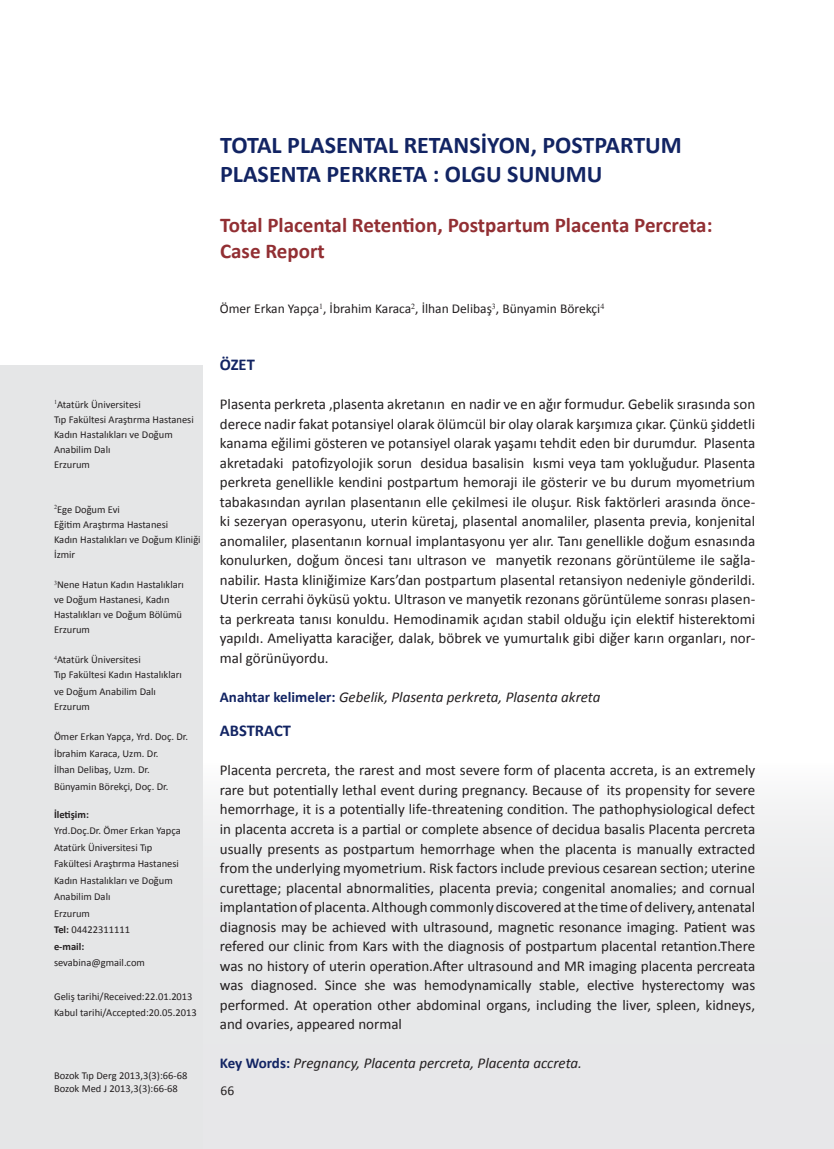
<style>
.page{position:relative;width:834px;height:1149px;background:#fff}
.page>*{position:absolute;margin:0;border:0;box-sizing:border-box;transform-origin:0 0}
.t1{font:700 24px "Calibri";color:#122463}
.t2{font:700 21px/25.2px "Calibri";color:#922f33}
.t3{font:700 16.5px "Calibri";color:#122463}
.t4{font:15px/19.5px "Calibri";color:#231f20;text-align:justify}
.t5{font:italic 15px "Calibri";color:#231f20}
.t6{font:13.5px "Calibri";color:#231f20}
.t7{font:10.5px/16.5px "Calibri";color:#231f20}
.t8{font:700 10.5px "Calibri";color:#231f20}
.s1{font-weight:700}
.s2{font-weight:700;font-style:normal;color:#122463}
</style>
<div class="page">
<div style="left:203px;top:763px;width:630px;height:385px;background:linear-gradient(to bottom,#f3f4f4,#e3e3e5)"></div>
<div style="left:0;top:365px;width:203px;height:783px;background:#e5e6e7"></div>
<p class="t7" style="left:54px;top:395px;width:88px"><sup>1</sup>Atatürk Üniversitesi</p>
<p class="t7" style="left:54px;top:411px;width:141px;line-height:15px">Tıp Fakültesi Araştırma Hastanesi<br>Kadın Hastalıkları ve Doğum<br>Anabilim Dalı</p>
<p class="t7" style="left:54px;top:455px;width:37px">Erzurum</p>
<p class="t7" style="left:54px;top:500px;width:67px"><sup>2</sup>Ege Doğum Evi</p>
<p class="t7" style="left:54px;top:515px;width:116px">Eğitim Araştırma Hastanesi</p>
<p class="t7" style="left:54px;top:530px;width:148px">Kadın Hastalıkları ve Doğum Kliniği</p>
<p class="t7" style="left:54px;top:545px;width:23px">İzmir</p>
<p class="t7" style="left:54px;top:575px;width:131px"><sup>3</sup>Nene Hatun Kadın Hastalıkları</p>
<p class="t7" style="left:54px;top:591px;width:129px;line-height:15px">ve Doğum Hastanesi, Kadın<br>Hastalıkları ve Doğum Bölümü</p>
<p class="t7" style="left:54px;top:620px;width:37px">Erzurum</p>
<p class="t7" style="left:54px;top:650px;width:88px"><sup>4</sup>Atatürk Üniversitesi</p>
<p class="t7" style="left:54px;top:665px;width:129px">Tıp Fakültesi Kadın Hastalıkları</p>
<p class="t7" style="left:54px;top:682px;width:103px">ve Doğum Anabilim Dalı</p>
<p class="t7" style="left:54px;top:697px;width:37px">Erzurum</p>
<p class="t7" style="left:54px;top:727px;width:136px">Ömer Erkan Yapça, Yrd. Doç. Dr.</p>
<p class="t7" style="left:54px;top:744px;width:106px">İbrahim Karaca, Uzm. Dr.</p>
<p class="t7" style="left:54px;top:760px;width:97px">İlhan Delibaş, Uzm. Dr.</p>
<p class="t7" style="left:54px;top:777px;width:116px">Bünyamin Börekçi, Doç. Dr.</p>
<p class="t8" style="left:54px;top:807px;width:36px">İletişim:</p>
<p class="t7" style="left:54px;top:821px;width:128px">Yrd.Doç.Dr. Ömer Erkan Yapça</p>
<p class="t7" style="left:54px;top:838px;width:100px">Atatürk Üniversitesi Tıp</p>
<p class="t7" style="left:54px;top:854px;width:126px">Fakültesi Araştırma Hastanesi<br>Kadın Hastalıkları ve Doğum<br>Anabilim Dalı</p>
<p class="t7" style="left:54px;top:904px;width:37px">Erzurum</p>
<p class="t7" style="left:54px;top:920px;width:77px"><span class="s1">Tel:</span> 04422311111</p>
<p class="t8" style="left:54px;top:939px;width:32px">e-mail:</p>
<p class="t7" style="left:54px;top:953px;width:92px">sevabina@gmail.com</p>
<p class="t7" style="left:54px;top:986px;width:144px">Geliş tarihi/Received:22.01.2013<br>Kabul tarihi/Accepted:20.05.2013</p>
<p class="t7" style="left:54px;top:1066px;width:135px">Bozok Tıp Derg 2013,3(3):66-68</p>
<p class="t7" style="left:54px;top:1079px;width:125px">Bozok Med J 2013,3(3):66-68</p>
<p class="t1" style="left:220px;top:130px;width:463px">TOTAL PLASENTAL RETANSİYON, POSTPARTUM</p>
<p class="t1" style="left:220px;top:159px;width:384px">PLASENTA PERKRETA : OLGU SUNUMU</p>
<p class="t2" style="left:220px;top:212px;width:493px">Total Placental Retention, Postpartum Placenta Percreta:<br>Case Report</p>
<p class="t6" style="left:220px;top:300px;width:386px">Ömer Erkan Yapça<sup>1</sup>, İbrahim Karaca<sup>2</sup>, İlhan Delibaş<sup>3</sup>, Bünyamin Börekçi<sup>4</sup></p>
<p class="t3" style="left:220px;top:354px;width:36px">ÖZET</p>
<p class="t4" style="left:220px;top:393px;width:537px">Plasenta perkreta ,plasenta akretanın en nadir ve en ağır formudur. Gebelik sırasında son derece nadir fakat potansiyel olarak ölümcül bir olay olarak karşımıza çıkar. Çünkü şiddetli kanama eğilimi gösteren ve potansiyel olarak yaşamı tehdit eden bir durumdur. Plasenta akretadaki patofizyolojik sorun desidua basalisin kısmi veya tam yokluğudur. Plasenta perkreta genellikle kendini postpartum hemoraji ile gösterir ve bu durum myometrium tabakasından ayrılan plasentanın elle çekilmesi ile oluşur. Risk faktörleri arasında önce&shy;ki sezeryan operasyonu, uterin küretaj, plasental anomaliler, plasenta previa, konjenital anomaliler, plasentanın kornual implantasyonu yer alır. Tanı genellikle doğum esnasında konulurken, doğum öncesi tanı ultrason ve manyetik rezonans görüntüleme ile sağla&shy;nabilir. Hasta kliniğimize Kars’dan postpartum plasental retansiyon nedeniyle gönderildi.<br>Uterin cerrahi öyküsü yoktu. Ultrason ve manyetik rezonans görüntüleme sonrası plasen&shy;ta perkreata tanısı konuldu. Hemodinamik açıdan stabil olduğu için elektif histerektomi yapıldı. Ameliyatta karaciğer, dalak, böbrek ve yumurtalık gibi diğer karın organları, nor&shy;mal görünüyordu.</p>
<p class="t5" style="left:220px;top:687px;width:382px"><span class="s2">Anahtar kelimeler:</span> Gebelik, Plasenta perkreta, Plasenta akreta</p>
<p class="t3" style="left:220px;top:720px;width:73px">ABSTRACT</p>
<p class="t4" style="left:220px;top:759px;width:537px">Placenta percreta, the rarest and most severe form of placenta accreta, is an extremely rare but potentially lethal event during pregnancy. Because of its propensity for severe hemorrhage, it is a potentially life-threatening condition. The pathophysiological defect in placenta accreta is a partial or complete absence of decidua basalis Placenta percreta usually presents as postpartum hemorrhage when the placenta is manually extracted from the underlying myometrium. Risk factors include previous cesarean section; uterine curettage; placental abnormalities, placenta previa; congenital anomalies; and cornual implantation of placenta. Although commonly discovered at the time of delivery, antenatal diagnosis may be achieved with ultrasound, magnetic resonance imaging. Patient was refered our clinic from Kars with the diagnosis of postpartum placental retantion.There was no history of uterin operation.After ultrasound and MR imaging placenta percreata was diagnosed. Since she was hemodynamically stable, elective hysterectomy was performed. At operation other abdominal organs, including the liver, spleen, kidneys, and ovaries, appeared normal</p>
<p class="t5" style="left:220px;top:1053px;width:363px"><span class="s2">Key Words:</span> Pregnancy, Placenta percreta, Placenta accreta.</p>
<p class="t6" style="left:220px;top:1081px;width:15px">66</p>
</div>
